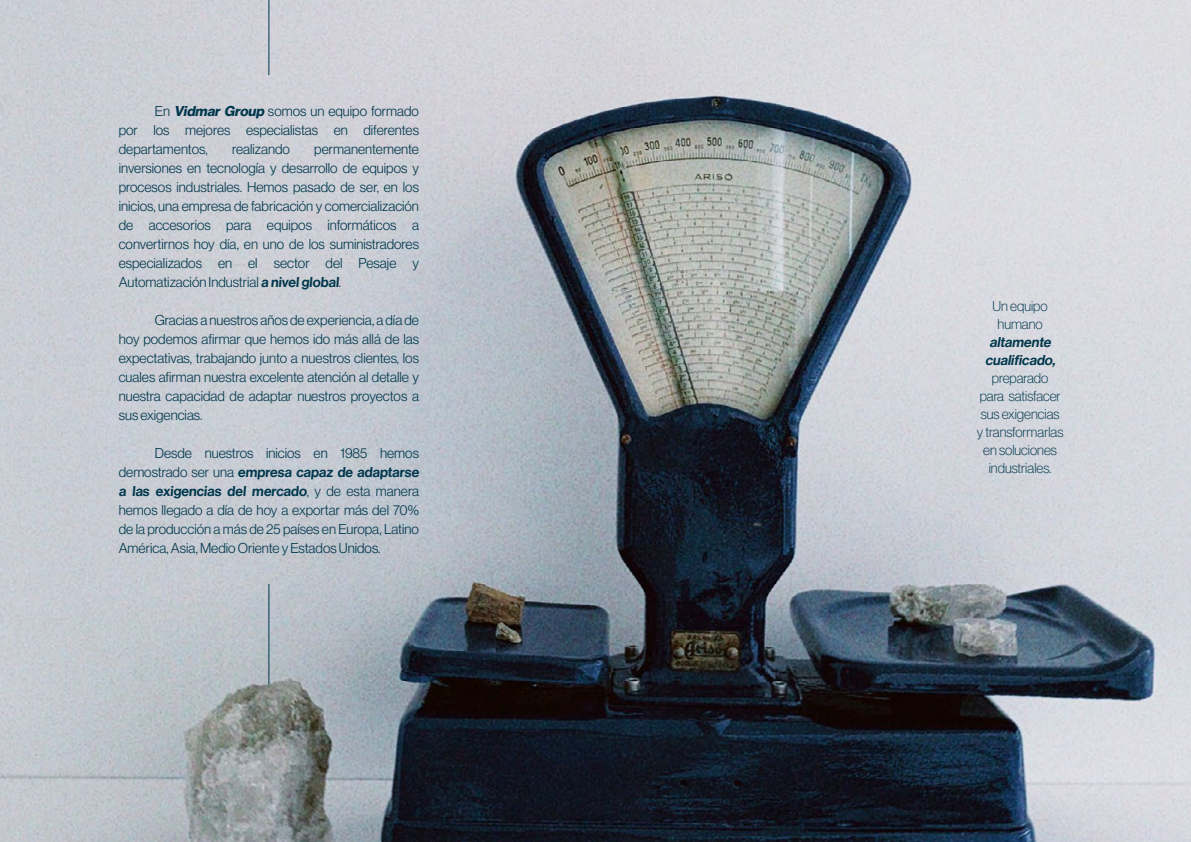
<style>
.page{position:relative;width:1191px;height:842px;background:#fff}
.page>*{position:absolute;margin:0;border:0;box-sizing:border-box;transform-origin:0 0}
.t1{font:300 14px/19px "Neue Haas Display";color:#00374c;text-align:justify}
.t2{font:100 14px/18px "Neue Haas Display";color:#00374c;text-align:center}
.t3{font:14px/19px "Neue Haas Display Mediu";color:#00374c}
.t4{font:italic 14px/18px "Neue Haas Display Mediu";color:#00374c}
.s1{font-weight:700;font-style:italic}
.s2{font-family:"Neue Haas Display Mediu";font-weight:400}
.s3{font-family:"Neue Haas Display";font-weight:300}
</style>
<div class="page">
<img style="left:0;top:0;width:1191px;height:842px">
<hr style="left:268px;top:0;width:1px;height:75px;background:#00374c">
<hr style="left:268px;top:584px;width:1px;height:100px;background:#00374c">
<p class="t1" style="left:119px;top:101px;width:302px;text-indent:36px">En <span class="s1">Vidmar Group</span> somos un equipo formado por los mejores especialistas en diferentes departamentos,</p>
<p class="t1" style="left:232px;top:139px;width:59px">realizando</p>
<p class="t1" style="left:119px;top:139px;width:302px;text-indent:195px">permanentemente inversiones en tecnología y desarrollo de equipos y procesos industriales. Hemos pasado de ser, en los inicios, una empresa de fabricación y comercialización de accesorios para equipos informáticos a convertirnos hoy día, en uno de los suministradores especializados en el sector del Pesaje y Automatización Industrial <span class="s2">a nivel global</span>.</p>
<p class="t1" style="left:119px;top:310px;width:302px;text-indent:36px">Gracias a nuestros años de experiencia, a día de hoy podemos afirmar que hemos ido más allá de las expectativas, trabajando junto a nuestros clientes, los cuales afirman nuestra excelente atención al detalle y nuestra capacidad de adaptar nuestros proyectos a sus exigencias.</p>
<p class="t1" style="left:155px;top:443px;width:266px">Desde nuestros inicios en 1985 hemos</p>
<p class="t3" style="left:119px;top:463px;width:303px"><span class="s3">demostrado ser una</span> empresa capaz de adaptarse a las exigencias del mercado<span class="s3">, y de esta manera</span></p>
<p class="t1" style="left:119px;top:500px;width:302px">hemos llegado a día de hoy a exportar más del 70% de la producción a más de 25 países en Europa, Latino América, Asia, Medio Oriente y Estados Unidos.</p>
<p class="t2" style="left:992px;top:297px;width:57px">Un equipo humano</p>
<p class="t4" style="left:985px;top:333px;width:74px">altamente cualificado,</p>
<p class="t2" style="left:976px;top:369px;width:88px">preparado<br>para satisfacer sus exigencias y transformarlas en soluciones industriales.</p>
</div>
